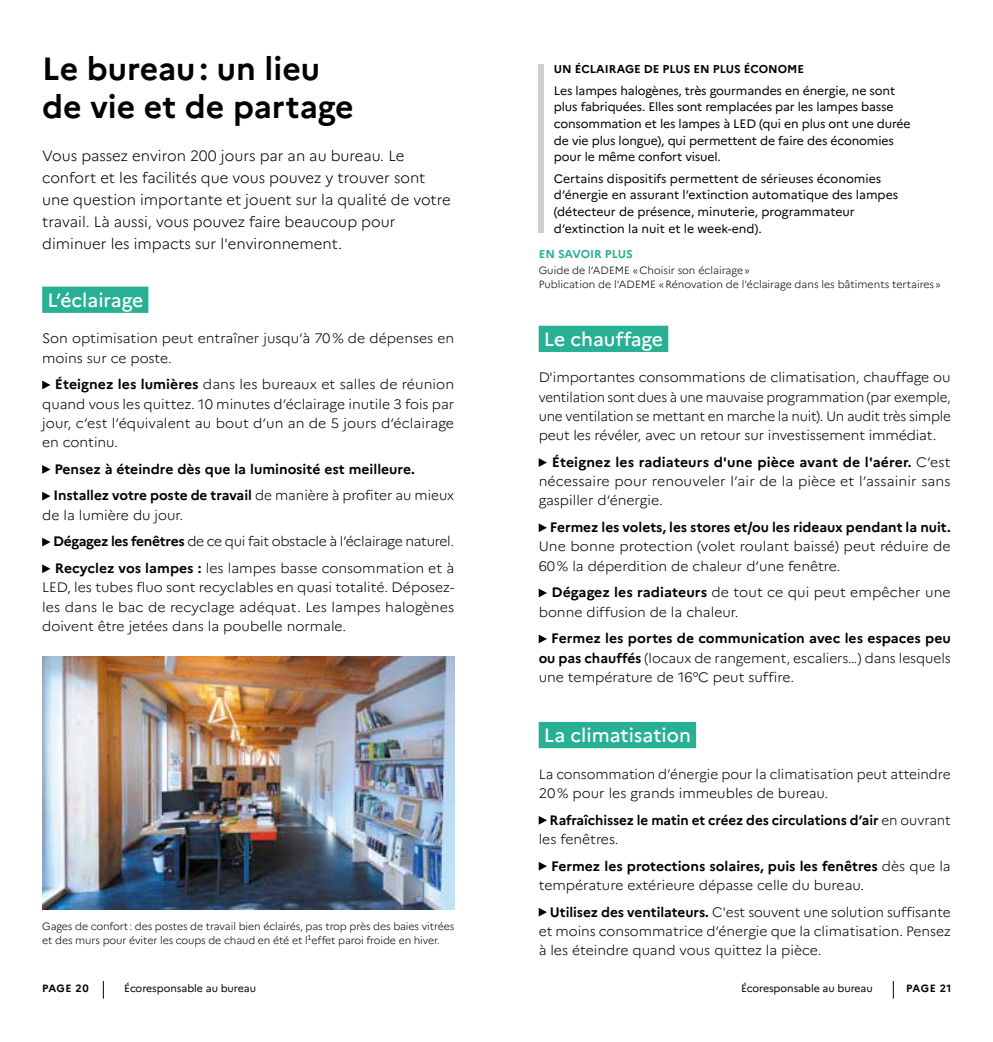
<style>
.page{position:relative;width:993px;height:1042px;background:#fff}
.page>*{position:absolute;margin:0;border:0;box-sizing:border-box;transform-origin:0 0}
.t1{font:700 32.02px/38.5px "Marianne";color:#000}
.t2{font:500 19.25px "Marianne";color:#fff}
.t3{font:300 14.88px/21.9px "Marianne";color:#000}
.t4{font:300 13.65px/19.2px "Marianne";color:#000}
.t5{font:700 13.65px/26.8px "Marianne";color:#000}
.t6{font:12.25px/16.6px "Marianne";letter-spacing:-.01em;color:#000}
.t7{font:700 11.38px "Marianne";color:#000}
.t8{font:700 11.38px "Marianne";color:#28b094}
.t9{font:300 10.5px/14px "Marianne";letter-spacing:-.01em;color:#000}
.t10{font:10.5px "Marianne";letter-spacing:-.005em;color:#000}
.t11{font:700 10.5px "Marianne";letter-spacing:.035em;color:#000}
.s1{font-weight:700}
.s2{font-weight:300}
</style>
<div class="page">
<svg style="left:103px;top:981px;width:1px;height:17px"></svg>
<svg style="left:892px;top:981px;width:1px;height:17px"></svg>
<div style="left:42px;top:287px;width:106px;height:26px;background:#28b094"></div>
<svg style="left:42px;top:381px;width:8px;height:8px"></svg>
<svg style="left:42px;top:465px;width:8px;height:9px"></svg>
<svg style="left:42px;top:492px;width:8px;height:8px"></svg>
<svg style="left:42px;top:538px;width:8px;height:8px"></svg>
<svg style="left:42px;top:564px;width:8px;height:9px"></svg>
<img style="left:42px;top:656px;width:412px;height:253px">
<div style="left:538px;top:326px;width:130px;height:26px;background:#28b094"></div>
<div style="left:538px;top:722px;width:158px;height:26px;background:#28b094"></div>
<div style="left:538px;top:64px;width:5px;height:169px;background:#d0d0d0"></div>
<svg style="left:538px;top:458px;width:8px;height:9px"></svg>
<svg style="left:538px;top:523px;width:8px;height:9px"></svg>
<svg style="left:538px;top:588px;width:8px;height:9px"></svg>
<svg style="left:538px;top:634px;width:8px;height:9px"></svg>
<svg style="left:538px;top:816px;width:8px;height:8px"></svg>
<svg style="left:538px;top:862px;width:8px;height:8px"></svg>
<svg style="left:538px;top:908px;width:8px;height:8px"></svg>
<h1 class="t1" style="left:42px;top:49px;width:313px">Le bureau: un lieu de vie et de partage</h1>
<p class="t3" style="left:42px;top:145px;width:410px">Vous passez environ 200 jours par an au bureau. Le confort et les facilités que vous pouvez y trouver sont une question importante et jouent sur la qualité de votre travail. Là aussi, vous pouvez faire beaucoup pour diminuer les impacts sur l'environnement.</p>
<h2 class="t2" style="left:47px;top:288px;width:97px">L’éclairage</h2>
<p class="t4" style="left:42px;top:329px;width:413px">Son optimisation peut entraîner jusqu’à 70% de dépenses en moins sur ce poste.</p>
<p class="t4" style="left:42px;top:375px;width:413px;text-align:justify;text-indent:13px"><span class="s1">Éteignez les lumières</span> dans les bureaux et salles de réunion quand vous les quittez. 10 minutes d’éclairage inutile 3 fois par jour, c’est l’équivalent au bout d’un an de 5 jours d’éclairage en continu.</p>
<p class="t5" style="left:53px;top:455px;width:402px">Pensez à éteindre dès que la luminosité est meilleure.<br>Installez votre poste de travail <span class="s2">de manière à profiter au mieux</span></p>
<p class="t4" style="left:53px;top:501px;width:402px;line-height:26.8px;text-indent:-11px">de la lumière du jour.<br><span class="s1">Dégagez les fenêtres</span> de ce qui fait obstacle à l’éclairage naturel.<br><span class="s1">Recyclez vos lampes :</span> les lampes basse consommation et à</p>
<p class="t4" style="left:42px;top:578px;width:413px;text-align:justify">LED, les tubes fluo sont recyclables en quasi totalité. Déposez&shy;les dans le bac de recyclage adéquat. Les lampes halogènes doivent être jetées dans la poubelle normale.</p>
<p class="t9" style="left:42px;top:919px;width:413px">Gages de confort : des postes de travail bien éclairés, pas trop près des baies vitrées et des murs pour éviter les coups de chaud en été et l¹effet paroi froide en hiver.</p>
<p class="t7" style="left:553px;top:62px;width:251px">UN ÉCLAIRAGE DE PLUS EN PLUS ÉCONOME</p>
<p class="t6" style="left:553px;top:82px;width:358px">Les lampes halogènes, très gourmandes en énergie, ne sont plus fabriquées. Elles sont remplacées par les lampes basse consommation et les lampes à LED (qui en plus ont une durée de vie plus longue), qui permettent de faire des économies pour le même confort visuel.</p>
<p class="t6" style="left:553px;top:170px;width:346px">Certains dispositifs permettent de sérieuses économies d’énergie en assurant l’extinction automatique des lampes (détecteur de présence, minuterie, programmateur d’extinction la nuit et le week-end).</p>
<p class="t8" style="left:538px;top:247px;width:96px">EN SAVOIR PLUS</p>
<p class="t9" style="left:538px;top:264px;width:403px">Guide de l’ADEME «Choisir son éclairage»<br>Publication de l'ADEME «Rénovation de l'éclairage dans les bâtiments tertaires»</p>
<h2 class="t2" style="left:543px;top:327px;width:121px">Le chauffage</h2>
<p class="t4" style="left:538px;top:368px;width:413px;text-align:justify">D'importantes consommations de climatisation, chauffage ou ventilation sont dues à une mauvaise programmation (par exemple, une ventilation se mettant en marche la nuit). Un audit très simple peut les révéler, avec un retour sur investissement immédiat.</p>
<p class="t4" style="left:538px;top:452px;width:413px;text-align:justify;text-indent:13px"><span class="s1">Éteignez les radiateurs d'une pièce avant de l'aérer.</span> C’est nécessaire pour renouveler l’air de la pièce et l’assainir sans gaspiller d’énergie.</p>
<p class="t5" style="left:549px;top:514px;width:402px">Fermez les volets, les stores et/ou les rideaux pendant la nuit.</p>
<p class="t4" style="left:538px;top:537px;width:413px">Une bonne protection (volet roulant baissé) peut réduire de<br>60% la déperdition de chaleur d’une fenêtre.</p>
<p class="t4" style="left:538px;top:583px;width:413px;text-indent:13px"><span class="s1">Dégagez les radiateurs</span> de tout ce qui peut empêcher une bonne diffusion de la chaleur.</p>
<p class="t4" style="left:538px;top:629px;width:413px;text-align:justify;text-indent:13px"><span class="s1">Fermez les portes de communication avec les espaces peu ou pas chauffés</span> (locaux de rangement, escaliers…) dans lesquels une température de 16°C peut suffire.</p>
<h2 class="t2" style="left:543px;top:723px;width:148px">La climatisation</h2>
<p class="t4" style="left:538px;top:764px;width:413px">La consommation d’énergie pour la climatisation peut atteindre<br>20% pour les grands immeubles de bureau.</p>
<p class="t5" style="left:538px;top:810px;width:413px;line-height:19.2px;text-indent:11px">Rafraîchissez le matin et créez des circulations d’air <span class="s2">en ouvrant les fenêtres.</span></p>
<p class="t4" style="left:538px;top:856px;width:413px;text-indent:12px"><span class="s1">Fermez les protections solaires, puis les fenêtres</span> dès que la température extérieure dépasse celle du bureau.</p>
<p class="t4" style="left:538px;top:902px;width:413px;text-align:justify;text-indent:11px"><span class="s1">Utilisez des ventilateurs.</span> C'est souvent une solution suffisante et moins consommatrice d’énergie que la climatisation. Pensez à les éteindre quand vous quittez la pièce.</p>
<p class="t11" style="left:42px;top:982px;width:48px">PAGE 20</p>
<p class="t10" style="left:124px;top:982px;width:133px">Écoresponsable au bureau</p>
<p class="t10" style="left:740px;top:982px;width:133px">Écoresponsable au bureau</p>
<p class="t11" style="left:906px;top:982px;width:46px">PAGE 21</p>
</div>
